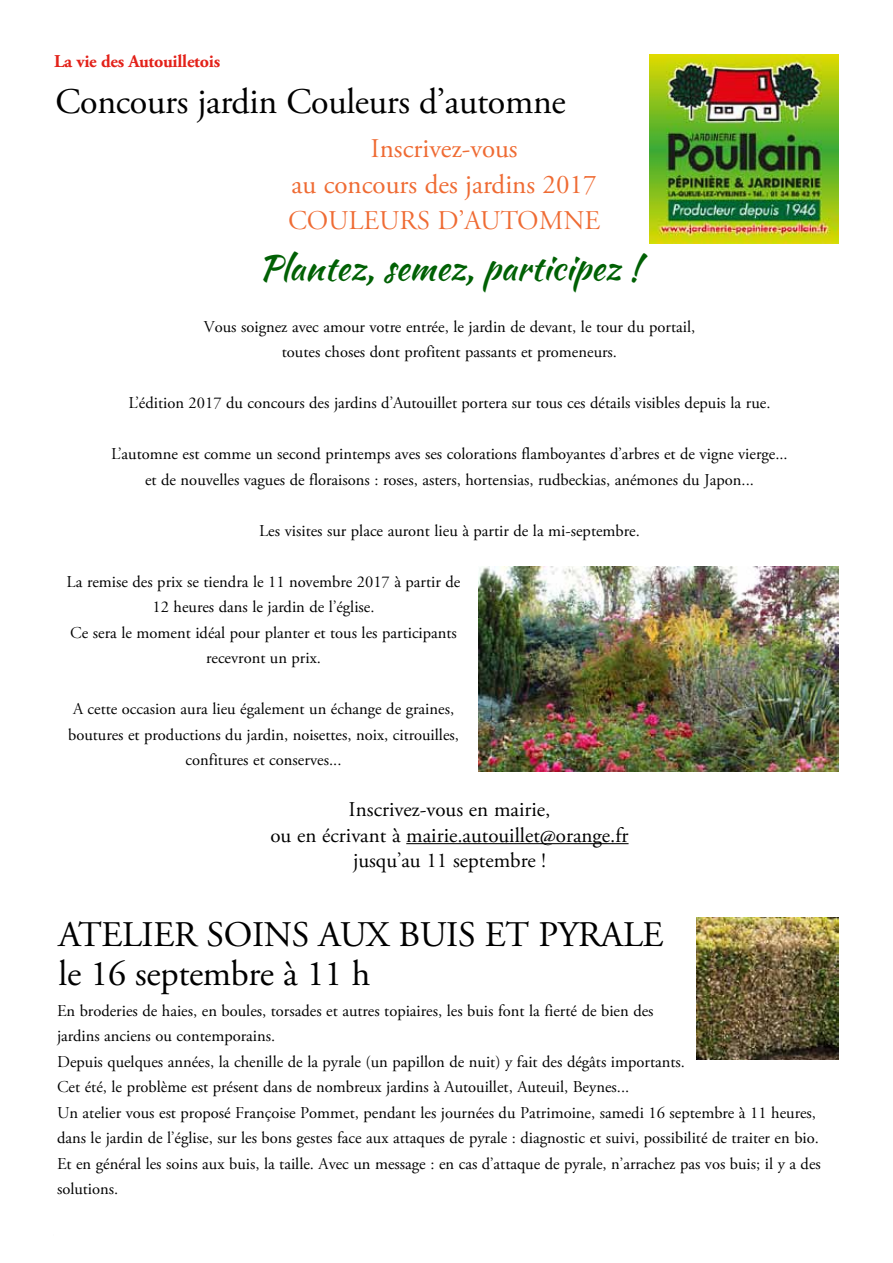
<style>
.page{position:relative;width:893px;height:1263px;background:#fff}
.page>*{position:absolute;margin:0;border:0;box-sizing:border-box;transform-origin:0 0}
.t1{font:36px/39px "Adobe Garamond Pro";letter-spacing:-.01em;color:#000}
.t2{font:34.5px "Kaushan Script";color:#006004}
.t3{font:27px/36px "Adobe Garamond Pro";color:#ef6b33;text-align:center}
.t4{font:21px/25.5px "Adobe Garamond Pro";color:#000;text-align:center}
.t5{font:700 18px "Adobe Garamond Pro";letter-spacing:-.015em;color:#e32119}
.t6{font:16.5px/25.5px "Adobe Garamond Pro";color:#000;text-align:center}
</style>
<div class="page">
<hr style="left:406px;top:843px;width:223px;height:1px;background:#000">
<img style="left:479px;top:566px;width:360px;height:205px">
<img style="left:650px;top:54px;width:189px;height:189px">
<img style="left:696px;top:917px;width:143px;height:142px">
<p class="t5" style="left:54px;top:51px;width:168px">La vie des Autouilletois</p>
<h1 class="t1" style="left:56px;top:84px;width:512px">Concours jardin Couleurs d’automne</h1>
<h3 class="t3" style="left:288px;top:131px;width:314px">Inscrivez-vous<br>au concours des jardins 2017<br>COULEURS D’AUTOMNE</h3>
<h2 class="t2" style="left:259px;top:243px;width:383px">Plantez, semez, participez !</h2>
<p class="t6" style="left:204px;top:314px;width:493px">Vous soignez avec amour votre entrée, le jardin de devant, le tour du portail, toutes choses dont profitent passants et promeneurs.</p>
<p class="t6" style="left:128px;top:391px;width:643px">L’édition 2017 du concours des jardins d’Autouillet portera sur tous ces détails visibles depuis la rue.</p>
<p class="t6" style="left:111px;top:442px;width:678px">L’automne est comme un second printemps aves ses colorations flamboyantes d’arbres et de vigne vierge... et de nouvelles vagues de floraisons : roses, asters, hortensias, rudbeckias, anémones du Japon...</p>
<p class="t6" style="left:259px;top:518px;width:382px">Les visites sur place auront lieu à partir de la mi-septembre.</p>
<p class="t6" style="left:67px;top:569px;width:395px">La remise des prix se tiendra le 11 novembre 2017 à partir de 12 heures dans le jardin de l’église.<br>Ce sera le moment idéal pour planter et tous les participants recevront un prix.</p>
<p class="t6" style="left:68px;top:697px;width:392px">A cette occasion aura lieu également un échange de graines, boutures et productions du jardin, noisettes, noix, citrouilles, confitures et conserves...</p>
<p class="t4" style="left:270px;top:797px;width:360px">Inscrivez-vous en mairie,<br>ou en écrivant à mairie.autouillet@orange.fr jusqu’au 11 septembre !</p>
<h1 class="t1" style="left:58px;top:916px;width:606px">ATELIER SOINS AUX BUIS ET PYRALE le 16 septembre à 11 h</h1>
<p class="t6" style="left:57px;top:998px;width:765px;text-align:left">En broderies de haies, en boules, torsades et autres topiaires, les buis font la fierté de bien des<br>jardins anciens ou contemporains.<br>Depuis quelques années, la chenille de la pyrale (un papillon de nuit) y fait des dégâts importants.<br>Cet été, le problème est présent dans de nombreux jardins à Autouillet, Auteuil, Beynes...<br>Un atelier vous est proposé Françoise Pommet, pendant les journées du Patrimoine, samedi 16 septembre à 11 heures, dans le jardin de l’église, sur les bons gestes face aux attaques de pyrale : diagnostic et suivi, possibilité de traiter en bio.<br>Et en général les soins aux buis, la taille. Avec un message : en cas d’attaque de pyrale, n’arrachez pas vos buis; il y a des solutions.</p>
</div>
